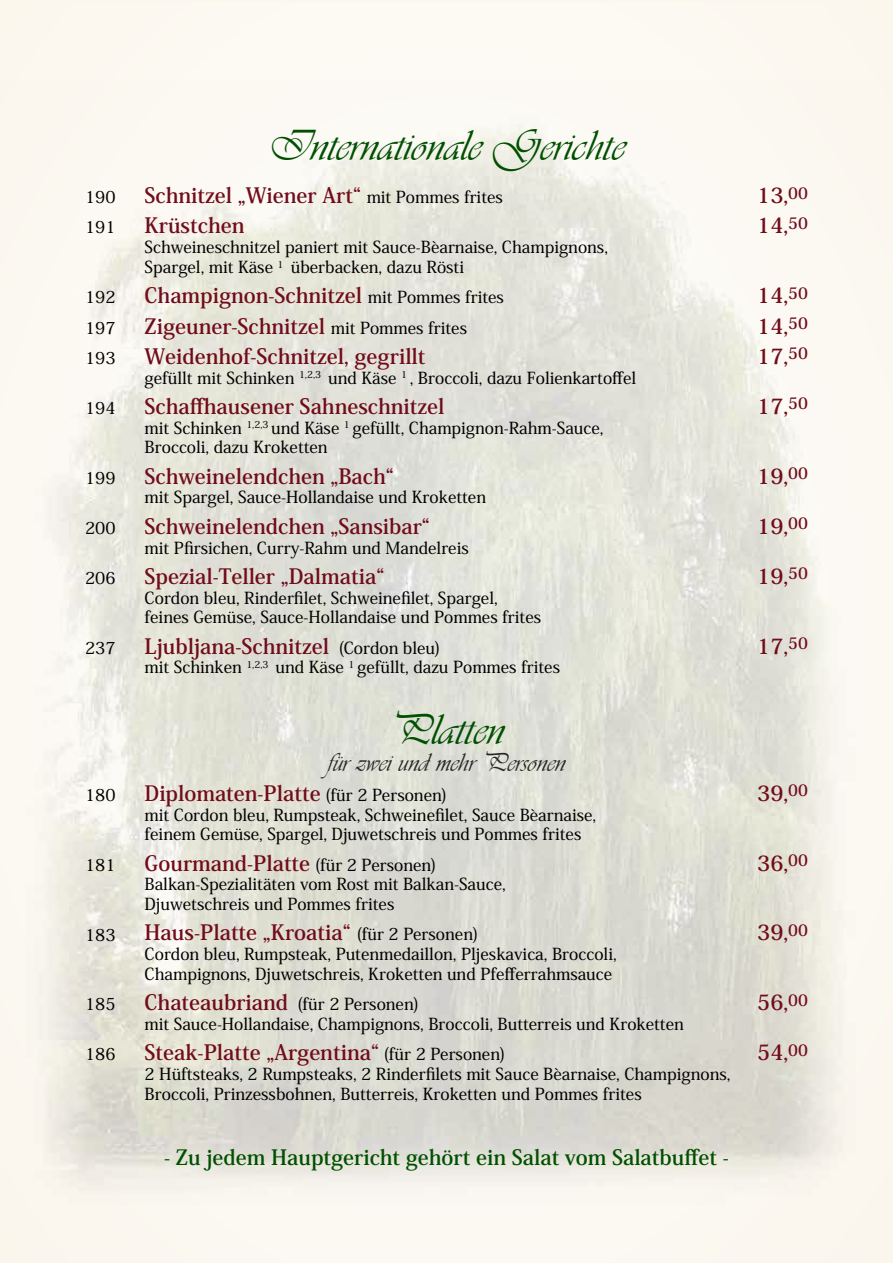
<style>
.page{position:relative;width:893px;height:1263px;background:#fff}
.page>*{position:absolute;margin:0;border:0;box-sizing:border-box;transform-origin:0 0}
.t1{font:45px "Vivaldi D";color:#005000}
.t2{font:27px "Vivaldi D";color:#282827}
.t3{font:700 21px "Koz Min Pro";color:#710c1a}
.t4{font:700 21px "Koz Min Pro";color:#005000}
.t5{font:500 16.5px/19.8px "Koz Min Pro";color:#000}
.s1{font-weight:500;font-size:16.5px;color:#000}
.s2{font-weight:700;font-size:21px;color:#710c1a}
</style>
<div class="page">
<div style="left:0;top:2px;width:893px;height:1261px;background:#fcf8f2"></div>
<img style="left:48px;top:136px;width:788px;height:1050px">
<h1 class="t1" style="left:268px;top:119px;width:358px">Internationale Gerichte</h1>
<p class="t5" style="left:85px;top:187px;width:32px">190</p>
<p class="t3" style="left:145px;top:180px;width:360px">Schnitzel „Wiener Art“ <span class="s1">mit Pommes frites</span></p>
<p class="t3" style="left:757px;top:180px;width:52px">13,<sup>00</sup></p>
<p class="t5" style="left:85px;top:217px;width:32px">191</p>
<p class="t3" style="left:145px;top:210px;width:101px">Krüstchen</p>
<p class="t3" style="left:757px;top:210px;width:52px">14,<sup>50</sup></p>
<p class="t5" style="left:145px;top:237px;width:465px">Schweineschnitzel paniert mit Sauce-Bèarnaise, Champignons,<br>Spargel, mit Käse <sup>1</sup> überbacken, dazu Rösti</p>
<p class="t5" style="left:85px;top:287px;width:32px">192</p>
<p class="t3" style="left:145px;top:280px;width:361px">Champignon-Schnitzel <span class="s1">mit Pommes frites</span></p>
<p class="t3" style="left:757px;top:280px;width:52px">14,<sup>50</sup></p>
<p class="t5" style="left:85px;top:317px;width:32px">197</p>
<p class="t3" style="left:145px;top:310px;width:324px">Zigeuner-Schnitzel <span class="s1">mit Pommes frites</span></p>
<p class="t3" style="left:757px;top:310px;width:52px">14,<sup>50</sup></p>
<p class="t5" style="left:85px;top:347px;width:32px">193</p>
<p class="t3" style="left:145px;top:341px;width:282px">Weidenhof-Schnitzel, gegrillt</p>
<p class="t3" style="left:757px;top:341px;width:52px">17,<sup>50</sup></p>
<p class="t5" style="left:145px;top:367px;width:493px">gefüllt mit Schinken <sup>1,2,3</sup> und Käse <sup>1</sup> , Broccoli, dazu Folienkartoffel</p>
<p class="t5" style="left:85px;top:397px;width:32px">194</p>
<p class="t3" style="left:145px;top:391px;width:301px">Schaffhausener Sahneschnitzel</p>
<p class="t3" style="left:757px;top:391px;width:52px">17,<sup>50</sup></p>
<p class="t5" style="left:145px;top:417px;width:461px">mit Schinken <sup>1,2,3</sup> und Käse <sup>1</sup> gefüllt, Champignon-Rahm-Sauce,<br>Broccoli, dazu Kroketten</p>
<p class="t5" style="left:85px;top:467px;width:32px">199</p>
<p class="t3" style="left:145px;top:461px;width:251px">Schweinelendchen „Bach“</p>
<p class="t3" style="left:757px;top:461px;width:52px">19,<sup>00</sup></p>
<p class="t5" style="left:145px;top:487px;width:343px">mit Spargel, Sauce-Hollandaise und Kroketten</p>
<p class="t5" style="left:85px;top:517px;width:32px">200</p>
<p class="t3" style="left:145px;top:511px;width:287px">Schweinelendchen „Sansibar“</p>
<p class="t3" style="left:757px;top:511px;width:52px">19,<sup>00</sup></p>
<p class="t5" style="left:145px;top:537px;width:326px">mit Pfirsichen, Curry-Rahm und Mandelreis</p>
<p class="t5" style="left:85px;top:567px;width:32px">206</p>
<p class="t3" style="left:145px;top:561px;width:241px">Spezial-Teller „Dalmatia“</p>
<p class="t3" style="left:757px;top:561px;width:52px">19,<sup>50</sup></p>
<p class="t5" style="left:145px;top:587px;width:398px">Cordon bleu, Rinderfilet, Schweinefilet, Spargel, feines Gemüse, Sauce-Hollandaise und Pommes frites</p>
<p class="t5" style="left:85px;top:637px;width:32px">237</p>
<p class="t3" style="left:145px;top:631px;width:297px">Ljubljana-Schnitzel <span class="s1">(Cordon bleu)</span></p>
<p class="t3" style="left:757px;top:631px;width:52px">17,<sup>50</sup></p>
<p class="t5" style="left:145px;top:657px;width:417px">mit Schinken <sup>1,2,3</sup> und Käse <sup>1</sup> gefüllt, dazu Pommes frites</p>
<h1 class="t1" style="left:389px;top:703px;width:116px">Platten</h1>
<h2 class="t2" style="left:328px;top:746px;width:239px">für zwei und mehr Personen</h2>
<p class="t5" style="left:85px;top:784px;width:32px">180</p>
<p class="t3" style="left:145px;top:778px;width:304px">Diplomaten-Platte <span class="s1">(für 2 Personen)</span></p>
<p class="t3" style="left:757px;top:778px;width:52px">39,<sup>00</sup></p>
<p class="t5" style="left:145px;top:804px;width:453px">mit Cordon bleu, Rumpsteak, Schweinefilet, Sauce Bèarnaise, feinem Gemüse, Spargel, Djuwetschreis und Pommes frites</p>
<p class="t5" style="left:85px;top:854px;width:32px">181</p>
<p class="t3" style="left:145px;top:848px;width:294px">Gourmand-Platte <span class="s1">(für 2 Personen)</span></p>
<p class="t3" style="left:757px;top:848px;width:52px">36,<sup>00</sup></p>
<p class="t5" style="left:145px;top:874px;width:363px">Balkan-Spezialitäten vom Rost mit Balkan-Sauce,<br>Djuwetschreis und Pommes frites</p>
<p class="t5" style="left:85px;top:924px;width:32px">183</p>
<p class="t3" style="left:145px;top:917px;width:335px">Haus-Platte „Kroatia“ <span class="s1">(für 2 Personen)</span></p>
<p class="t3" style="left:757px;top:917px;width:52px">39,<sup>00</sup></p>
<p class="t5" style="left:145px;top:944px;width:474px">Cordon bleu, Rumpsteak, Putenmedaillon, Pljeskavica, Broccoli,<br>Champignons, Djuwetschreis, Kroketten und Pfefferrahmsauce</p>
<p class="t5" style="left:85px;top:994px;width:32px">185</p>
<p class="t5" style="left:145px;top:994px;width:276px"><span class="s2">Chateaubriand</span> (für 2 Personen)</p>
<p class="t3" style="left:757px;top:987px;width:52px">56,<sup>00</sup></p>
<p class="t5" style="left:145px;top:1013px;width:541px">mit Sauce-Hollandaise, Champignons, Broccoli, Butterreis und Kroketten</p>
<p class="t5" style="left:85px;top:1044px;width:32px">186</p>
<p class="t3" style="left:145px;top:1037px;width:362px">Steak-Platte „Argentina“ <span class="s1">(für 2 Personen)</span></p>
<p class="t3" style="left:757px;top:1037px;width:52px">54,<sup>00</sup></p>
<p class="t5" style="left:145px;top:1063px;width:587px">2 Hüftsteaks, 2 Rumpsteaks, 2 Rinderfilets mit Sauce Bèarnaise, Champignons,<br>Broccoli, Prinzessbohnen, Butterreis, Kroketten und Pommes frites</p>
<p class="t4" style="left:164px;top:1142px;width:566px">- Zu jedem Hauptgericht gehört ein Salat vom Salatbuffet -</p>
</div>
